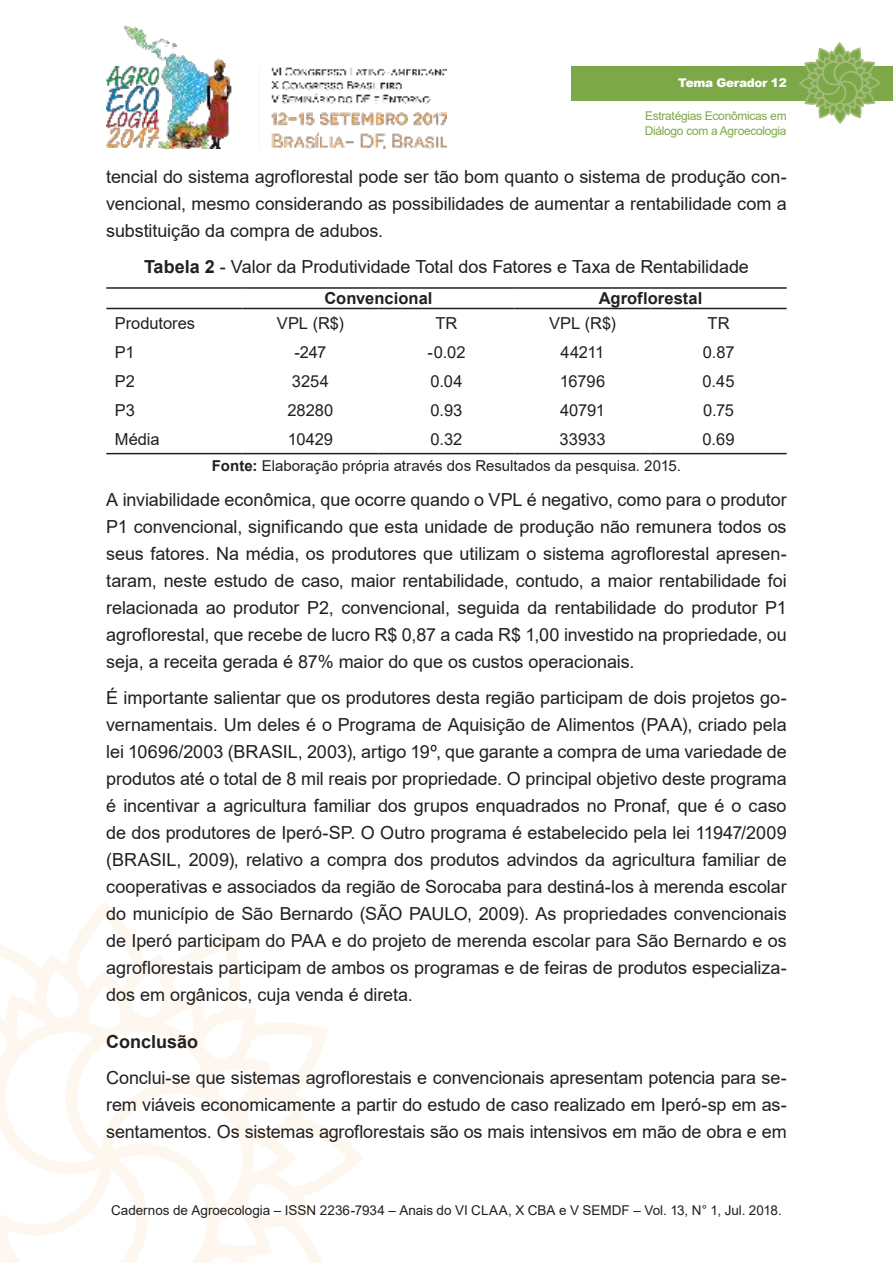
<style>
.page{position:relative;width:893px;height:1263px;background:#fff}
.page>*{position:absolute;margin:0;border:0;box-sizing:border-box;transform-origin:0 0}
.t1{font:18px/27px "Arial";letter-spacing:-.005em;color:#221f1f;text-align:justify}
.t2{font:700 18px "Arial";color:#221f1f}
.t3{font:16.5px "Arial";color:#221f1f}
.t4{font:700 16.5px "Arial";letter-spacing:.005em;color:#221f1f}
.t5{font:15px "Arial";letter-spacing:.005em;color:#221f1f}
.t6{font:13.5px "Arial";color:#221f1f}
.t7{font:12px/14.4px "Arial";letter-spacing:-.025em;color:#7da848}
.t8{font:900 12px "Arial";letter-spacing:-.025em;color:#fff}
.s1{font-weight:700}
</style>
<div class="page">
<img style="left:106px;top:25px;width:340px;height:124px">
<svg style="left:0;top:910px;width:363px;height:353px"></svg>
<div style="left:571px;top:66px;width:322px;height:34px;background:#7da848"></div>
<svg style="left:798px;top:43px;width:83px;height:81px"></svg>
<hr style="left:106px;top:287px;width:136px;height:2px;background:#221f1f">
<hr style="left:242px;top:287px;width:136px;height:2px;background:#221f1f">
<hr style="left:378px;top:287px;width:136px;height:2px;background:#221f1f">
<hr style="left:514px;top:287px;width:137px;height:2px;background:#221f1f">
<hr style="left:651px;top:287px;width:136px;height:2px;background:#221f1f">
<hr style="left:106px;top:308px;width:136px;height:1px;background:#221f1f">
<hr style="left:242px;top:308px;width:136px;height:1px;background:#221f1f">
<hr style="left:378px;top:308px;width:136px;height:1px;background:#221f1f">
<hr style="left:514px;top:308px;width:137px;height:1px;background:#221f1f">
<hr style="left:651px;top:308px;width:136px;height:1px;background:#221f1f">
<hr style="left:106px;top:453px;width:136px;height:1px;background:#221f1f">
<hr style="left:242px;top:453px;width:136px;height:1px;background:#221f1f">
<hr style="left:378px;top:453px;width:136px;height:1px;background:#221f1f">
<hr style="left:514px;top:453px;width:137px;height:1px;background:#221f1f">
<hr style="left:651px;top:453px;width:136px;height:1px;background:#221f1f">
<p class="t8" style="left:678px;top:76px;width:110px">Tema Gerador 12</p>
<p class="t7" style="left:645px;top:110px;width:143px">Estratégias Econômicas em<br>Diálogo com a Agroecologia</p>
<p class="t1" style="left:106px;top:165px;width:682px">tencial do sistema agroflorestal pode ser tão bom quanto o sistema de produção con&shy;vencional, mesmo considerando as possibilidades de aumentar a rentabilidade com a substituição da compra de adubos.</p>
<p class="t1" style="left:144px;top:254px;width:606px"><span class="s1">Tabela 2</span> - Valor da Produtividade Total dos Fatores e Taxa de Rentabilidade</p>
<p class="t4" style="left:324px;top:292px;width:110px">Convencional</p>
<p class="t4" style="left:599px;top:292px;width:105px">Agroflorestal</p>
<p class="t3" style="left:115px;top:316px;width:82px">Produtores</p>
<p class="t3" style="left:277px;top:316px;width:69px">VPL (R$)</p>
<p class="t3" style="left:435px;top:316px;width:24px">TR</p>
<p class="t3" style="left:549px;top:316px;width:69px">VPL (R$)</p>
<p class="t3" style="left:708px;top:316px;width:24px">TR</p>
<p class="t3" style="left:115px;top:345px;width:21px">P1</p>
<p class="t3" style="left:294px;top:345px;width:33px">-247</p>
<p class="t3" style="left:427px;top:345px;width:40px">-0.02</p>
<p class="t3" style="left:561px;top:345px;width:45px">44211</p>
<p class="t3" style="left:703px;top:345px;width:33px">0.87</p>
<p class="t3" style="left:115px;top:374px;width:22px">P2</p>
<p class="t3" style="left:292px;top:374px;width:38px">3254</p>
<p class="t3" style="left:430px;top:374px;width:34px">0.04</p>
<p class="t3" style="left:560px;top:374px;width:47px">16796</p>
<p class="t3" style="left:703px;top:374px;width:34px">0.45</p>
<p class="t3" style="left:115px;top:403px;width:22px">P3</p>
<p class="t3" style="left:287px;top:403px;width:47px">28280</p>
<p class="t3" style="left:430px;top:403px;width:33px">0.93</p>
<p class="t3" style="left:560px;top:403px;width:46px">40791</p>
<p class="t3" style="left:703px;top:403px;width:32px">0.75</p>
<p class="t3" style="left:115px;top:432px;width:46px">Média</p>
<p class="t3" style="left:288px;top:432px;width:47px">10429</p>
<p class="t3" style="left:431px;top:432px;width:33px">0.32</p>
<p class="t3" style="left:559px;top:432px;width:48px">33933</p>
<p class="t3" style="left:703px;top:432px;width:34px">0.69</p>
<p class="t5" style="left:212px;top:459px;width:471px"><span class="s1">Fonte:</span> Elaboração própria através dos Resultados da pesquisa. 2015.</p>
<p class="t1" style="left:106px;top:488px;width:682px">A inviabilidade econômica, que ocorre quando o VPL é negativo, como para o produtor P1 convencional, significando que esta unidade de produção não remunera todos os seus fatores. Na média, os produtores que utilizam o sistema agroflorestal apresen&shy;taram, neste estudo de caso, maior rentabilidade, contudo, a maior rentabilidade foi relacionada ao produtor P2, convencional, seguida da rentabilidade do produtor P1 agroflorestal, que recebe de lucro R$ 0,87 a cada R$ 1,00 investido na propriedade, ou seja, a receita gerada é 87% maior do que os custos operacionais.</p>
<p class="t1" style="left:106px;top:685px;width:682px">É importante salientar que os produtores desta região participam de dois projetos go&shy;vernamentais. Um deles é o Programa de Aquisição de Alimentos (PAA), criado pela lei 10696/2003 (BRASIL, 2003), artigo 19º, que garante a compra de uma variedade de produtos até o total de 8 mil reais por propriedade. O principal objetivo deste programa é incentivar a agricultura familiar dos grupos enquadrados no Pronaf, que é o caso de dos produtores de Iperó-SP. O Outro programa é estabelecido pela lei 11947/2009 (BRASIL, 2009), relativo a compra dos produtos advindos da agricultura familiar de cooperativas e associados da região de Sorocaba para destiná-los à merenda escolar do município de São Bernardo (SÃO PAULO, 2009). As propriedades convencionais de Iperó participam do PAA e do projeto de merenda escolar para São Bernardo e os agroflorestais participam de ambos os programas e de feiras de produtos especializa&shy;dos em orgânicos, cuja venda é direta.</p>
<p class="t2" style="left:106px;top:1035px;width:93px">Conclusão</p>
<p class="t1" style="left:106px;top:1065px;width:682px">Conclui-se que sistemas agroflorestais e convencionais apresentam potencia para se&shy;rem viáveis economicamente a partir do estudo de caso realizado em Iperó-sp em as&shy;sentamentos. Os sistemas agroflorestais são os mais intensivos em mão de obra e em</p>
<p class="t6" style="left:111px;top:1204px;width:672px">Cadernos de Agroecologia – ISSN 2236-7934 – Anais do VI CLAA, X CBA e V SEMDF – Vol. 13, N° 1, Jul. 2018.</p>
</div>
